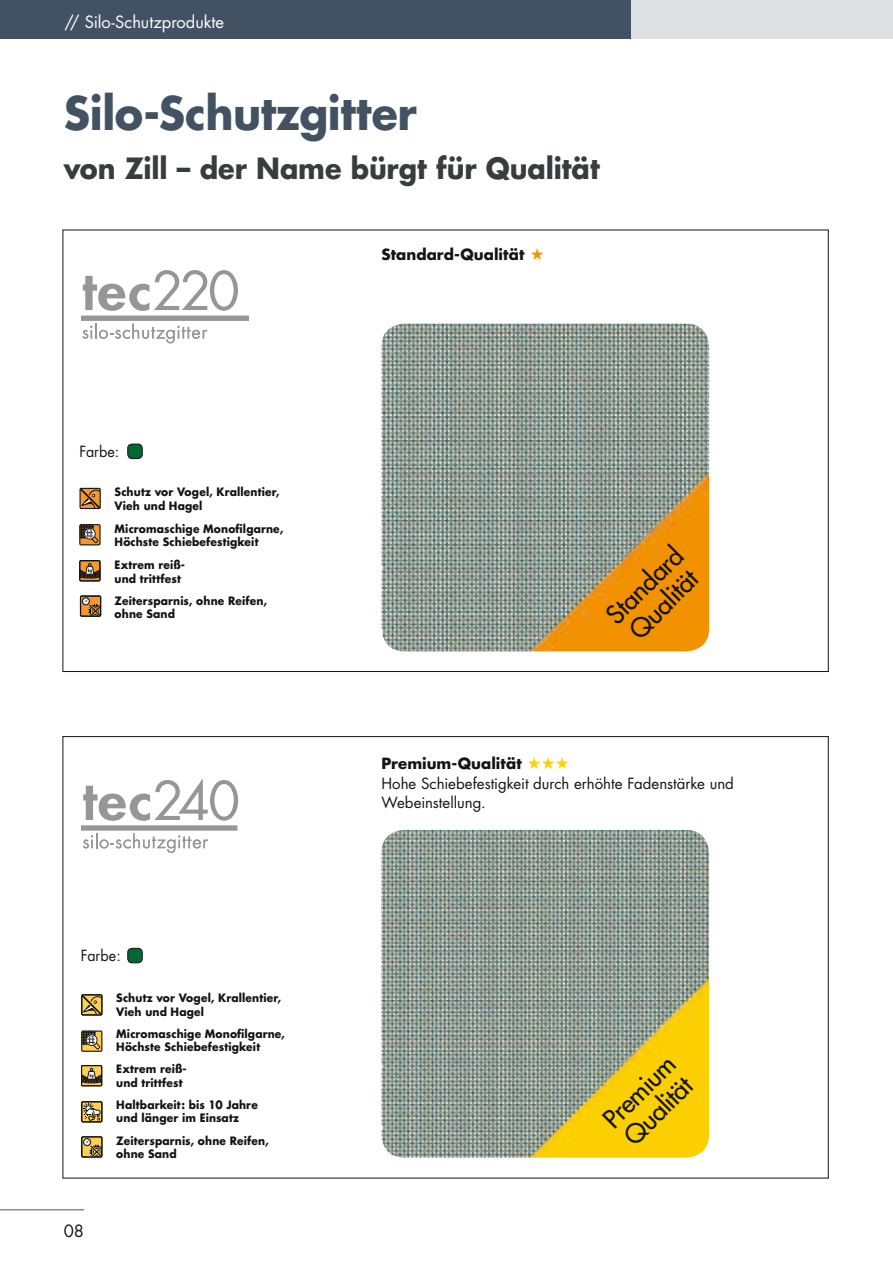
<style>
.page{position:relative;width:893px;height:1263px;background:#fff}
.page>*{position:absolute;margin:0;border:0;box-sizing:border-box;transform-origin:0 0}
.t1{font:800 52.2px "Futura";color:#969696}
.t2{font:800 52.05px "Futura";color:#969696}
.t3{font:700 45px "Futura CE";letter-spacing:-.01em;color:#425262;scale:.95 1}
.t4{font:700 28.5px "Futura CE";letter-spacing:-.005em;color:#373d3f;scale:.95 1}
.t5{font:25.5px/27px "Futura";color:#131413}
.t6{font:16.5px "Futura CE";letter-spacing:-.005em;color:#fff}
.t7{font:16.5px "Futura CE";color:#131413}
.t8{font:15px/19.5px "Futura CE";color:#131413}
.t9{font:700 15px "Futura CE";letter-spacing:.005em;color:#131413}
.t10{font:15px "Futura CE";color:#131413;scale:.95 1}
.t11{font:700 11.25px/13.5px "Futura CE";letter-spacing:.015em;color:#131413;scale:.95 1}
.s1{font-weight:400}
.s2{font-family:"Xmas LH Pi One";font-weight:400;color:#f59401}
.s3{font-weight:700}
.s4{font-family:"Xmas LH Pi One";color:#fdd000}
</style>
<div class="page">
<hr style="left:0;top:1209px;width:84px;height:1px;background:#425262">
<div style="left:0;top:0;width:893px;height:38px;background:#425262"></div>
<div style="left:631px;top:0;width:262px;height:38px;background:#dee1e3"></div>
<svg style="left:81px;top:316px;width:168px;height:27px"></svg>
<svg style="left:79px;top:487px;width:21px;height:23px"></svg>
<div style="left:80px;top:488px;width:21px;height:21px;border:1px solid #131413"></div>
<div style="left:80px;top:524px;width:21px;height:21px;border:1px solid #131413"></div>
<svg style="left:80px;top:525px;width:19px;height:20px"></svg>
<div style="left:84px;top:528px;width:12px;height:12px;border:1px solid #131413;border-radius:50%"></div>
<div style="left:128px;top:948px;width:14px;height:15px;background:#006831;border-radius:4px"></div>
<div style="left:128px;top:948px;width:14px;height:15px;border:1px solid #131413;border-radius:4px"></div>
<div style="left:128px;top:444px;width:14px;height:15px;background:#006831;border-radius:4px"></div>
<div style="left:128px;top:444px;width:14px;height:15px;border:1px solid #131413;border-radius:4px"></div>
<img style="left:381px;top:324px;width:328px;height:327px;border-radius:23px">
<svg style="left:81px;top:825px;width:156px;height:28px"></svg>
<img style="left:381px;top:830px;width:328px;height:328px;border-radius:23px">
<svg style="left:82px;top:995px;width:21px;height:21px"></svg>
<div style="left:81px;top:994px;width:21px;height:21px;border:1px solid #131413"></div>
<div style="left:81px;top:1030px;width:21px;height:22px;border:1px solid #131413"></div>
<svg style="left:82px;top:1031px;width:18px;height:20px"></svg>
<div style="left:86px;top:1034px;width:12px;height:12px;border:1px solid #131413;border-radius:50%"></div>
<div style="left:81px;top:1101px;width:21px;height:21px;border:1px solid #131413"></div>
<svg style="left:83px;top:1103px;width:18px;height:19px"></svg>
<svg style="left:82px;top:1137px;width:20px;height:20px"></svg>
<div style="left:83px;top:1138px;width:8px;height:8px;border:1px solid #131413;border-radius:50%"></div>
<svg style="left:84px;top:1139px;width:19px;height:19px"></svg>
<div style="left:81px;top:1136px;width:21px;height:21px;border:1px solid #131413"></div>
<svg style="left:81px;top:1065px;width:21px;height:21px"></svg>
<div style="left:81px;top:1065px;width:21px;height:21px;border:1px solid #131413"></div>
<svg style="left:81px;top:1068px;width:21px;height:15px"></svg>
<div style="left:81px;top:596px;width:20px;height:20px;background:#f8972b"></div>
<div style="left:82px;top:597px;width:8px;height:8px;border:1px solid #131413;border-radius:50%"></div>
<svg style="left:83px;top:598px;width:19px;height:18px"></svg>
<div style="left:80px;top:595px;width:21px;height:22px;border:1px solid #131413"></div>
<div style="left:80px;top:561px;width:20px;height:20px;background:#f8972b"></div>
<div style="left:80px;top:560px;width:21px;height:21px;border:1px solid #131413"></div>
<svg style="left:80px;top:563px;width:21px;height:16px"></svg>
<h3 class="t6" style="left:64px;top:12px;width:161px">// Silo-Schutzprodukte</h3>
<h3 class="t3" style="left:64px;top:87px;width:373px">Silo-Schutzgitter</h3>
<h3 class="t4" style="left:64px;top:152px;width:566px">von Zill – der Name bürgt für Qualität</h3>
<h2 class="t2" style="left:82px;top:266px;width:160px">tec<span class="s1">220</span></h2>
<h3 class="t10" style="left:80px;top:443px;width:43px">Farbe:</h3>
<p class="t11" style="left:115px;top:485px;width:175px">Schutz vor Vogel, Krallentier,<br>Vieh und Hagel</p>
<p class="t11" style="left:115px;top:522px;width:179px">Micromaschige Monofilgarne,<br>Höchste Schiebefestigkeit</p>
<p class="t11" style="left:115px;top:558px;width:76px">Extrem reiß&shy;und trittfest</p>
<p class="t11" style="left:115px;top:594px;width:162px">Zeitersparnis, ohne Reifen, ohne Sand</p>
<h1 class="t1" style="left:82px;top:776px;width:159px">tec<span class="s1">240</span></h1>
<h3 class="t10" style="left:81px;top:947px;width:43px">Farbe:</h3>
<h3 class="t7" style="left:63px;top:1221px;width:22px">80 8</h3>
<p class="t11" style="left:116px;top:991px;width:175px">Schutz vor Vogel, Krallentier,<br>Vieh und Hagel</p>
<p class="t11" style="left:116px;top:1027px;width:179px">Micromaschige Monofilgarne,<br>Höchste Schiebefestigkeit</p>
<p class="t11" style="left:116px;top:1062px;width:76px">Extrem reiß&shy;und trittfest</p>
<p class="t11" style="left:116px;top:1098px;width:151px">Haltbarkeit: bis 10 Jahre und länger im Einsatz</p>
<p class="t11" style="left:116px;top:1133px;width:162px">Zeitersparnis, ohne Reifen, ohne Sand</p>
<h3 class="t9" style="left:381px;top:246px;width:165px">Standard-Qualität <span class="s2">-</span></h3>
<h3 class="t5" style="left:602px;top:611px;width:98px;rotate:-45deg">Standard<br>Qualität</h3>
<h3 class="t8" style="left:381px;top:754px;width:354px"><span class="s3">Premium-Qualität</span> <span class="s4">---<br></span>Hohe Schiebefestigkeit durch erhöhte Fadenstärke und<br>Webeinstellung.</h3>
<h3 class="t5" style="left:599px;top:1115px;width:91px;rotate:-45deg">Premium<br>Qualität</h3>
</div>
